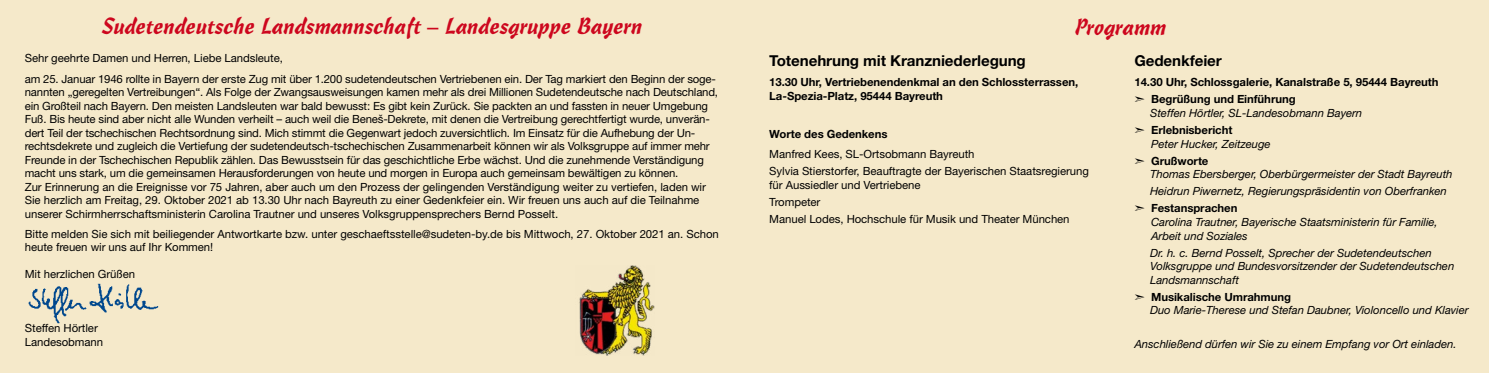
<style>
.page{position:relative;width:1489px;height:373px;background:#fff}
.page>*{position:absolute;margin:0;border:0;box-sizing:border-box;transform-origin:0 0}
.t1{font:22.5px "Cascade Script LT";color:#cd071e}
.t2{font:700 15px "Helvetica Neue LT";color:#000}
.t3{font:11.25px/13.5px "Helvetica Neue LT";letter-spacing:-.01em;color:#000}
.t4{font:italic 11.25px/13.5px "Helvetica Neue LT";color:#000}
.t5{font:700 11.25px/13.5px "Helvetica Neue LT";color:#000}
.s1{font-weight:700;font-style:normal}
</style>
<div class="page">
<div style="left:0;top:0;width:744px;height:372px;background:#f5e9ca"></div>
<div style="left:744px;top:0;width:744px;height:372px;background:#f5e9ca"></div>
<img style="left:579px;top:265px;width:76px;height:90px">
<img style="left:28px;top:283px;width:131px;height:41px">
<h1 class="t1" style="left:102px;top:13px;width:542px">Sudetendeutsche Landsmannschaft – Landesgruppe Bayern</h1>
<p class="t3" style="left:25px;top:47px;width:692px;line-height:21px">Sehr geehrte Damen und Herren, Liebe Landsleute,<br>am 25. Januar 1946 rollte in Bayern der erste Zug mit über 1.200 sudetendeutschen Vertriebenen ein. Der Tag markiert den Beginn der soge-</p>
<p class="t3" style="left:25px;top:85px;width:695px">nannten „geregelten Vertreibungen“. Als Folge der Zwangsausweisungen kamen mehr als drei Millionen Sudetendeutsche nach Deutschland, ein Großteil nach Bayern. Den meisten Landsleuten war bald bewusst: Es gibt kein Zurück. Sie packten an und fassten in neuer Umgebung Fuß. Bis heute sind aber nicht alle Wunden verheilt – auch weil die Beneš-Dekrete, mit denen die Vertreibung gerechtfertigt wurde, unverän&shy;dert Teil der tschechischen Rechtsordnung sind. Mich stimmt die Gegenwart jedoch zuversichtlich. Im Einsatz für die Aufhebung der Un&shy;rechtsdekrete und zugleich die Vertiefung der sudetendeutsch-tschechischen Zusammenarbeit können wir als Volksgruppe auf immer mehr Freunde in der Tschechischen Republik zählen. Das Bewusstsein für das geschichtliche Erbe wächst. Und die zunehmende Verständigung macht uns stark, um die gemeinsamen Herausforderungen von heute und morgen in Europa auch gemeinsam bewältigen zu können.<br>Zur Erinnerung an die Ereignisse vor 75 Jahren, aber auch um den Prozess der gelingenden Verständigung weiter zu vertiefen, laden wir Sie herzlich am Freitag, 29. Oktober 2021 ab 13.30 Uhr nach Bayreuth zu einer Gedenkfeier ein. Wir freuen uns auch auf die Teilnahme unserer Schirmherrschaftsministerin Carolina Trautner und unseres Volksgruppensprechers Bernd Posselt.</p>
<p class="t3" style="left:25px;top:226px;width:695px">Bitte melden Sie sich mit beiliegender Antwortkarte bzw. unter geschaeftsstelle@sudeten-by.de bis Mittwoch, 27. Oktober 2021 an. Schon heute freuen wir uns auf Ihr Kommen!</p>
<p class="t3" style="left:25px;top:267px;width:112px">Mit herzlichen Grüßen</p>
<p class="t3" style="left:25px;top:321px;width:80px">Steffen Hörtler<br>Landesobmann</p>
<h1 class="t1" style="left:1073px;top:14px;width:94px">Programm</h1>
<h2 class="t2" style="left:769px;top:51px;width:258px">Totenehrung mit Kranzniederlegung</h2>
<p class="t5" style="left:769px;top:75px;width:311px">13.30 Uhr, Vertriebenendenkmal an den Schlossterrassen,<br>La-Spezia-Platz, 95444 Bayreuth</p>
<p class="t5" style="left:769px;top:126px;width:120px">Worte des Gedenkens</p>
<p class="t3" style="left:769px;top:145px;width:321px;line-height:17px">Manfred Kees, SL-Ortsobmann Bayreuth<br>Sylvia Stierstorfer, Beauftragte der Bayerischen Staatsregierung</p>
<p class="t3" style="left:769px;top:176px;width:302px;line-height:17px">für Aussiedler und Vertriebene<br>Trompeter<br>Manuel Lodes, Hochschule für Musik und Theater München</p>
<h2 class="t2" style="left:1134px;top:51px;width:89px">Gedenkfeier</h2>
<p class="t5" style="left:1134px;top:73px;width:306px;line-height:17px">14.30 Uhr, Schlossgalerie, Kanalstraße 5, 95444 Bayreuth ➣ Begrüßung und Einführung</p>
<p class="t4" style="left:1134px;top:104px;width:229px;line-height:17px;text-indent:16px">Steffen Hörtler, SL-Landesobmann Bayern ➣ <span class="s1">Erlebnisbericht</span></p>
<p class="t4" style="left:1134px;top:135px;width:138px;line-height:17px;text-indent:17px">Peter Hucker, Zeitzeuge ➣ <span class="s1">Grußworte</span></p>
<p class="t4" style="left:1150px;top:167px;width:304px">Thomas Ebersberger, Oberbürgermeister der Stadt Bayreuth</p>
<p class="t4" style="left:1149px;top:184px;width:298px">Heidrun Piwernetz, Regierungspräsidentin von Oberfranken</p>
<p class="t5" style="left:1134px;top:201px;width:105px">➣ Festansprachen</p>
<p class="t4" style="left:1151px;top:214px;width:288px">Carolina Trautner, Bayerische Staatsministerin für Familie,<br>Arbeit und Soziales</p>
<p class="t4" style="left:1149px;top:245px;width:305px">Dr. h. c. Bernd Posselt, Sprecher der Sudetendeutschen<br>Volksgruppe und Bundesvorsitzender der Sudetendeutschen<br>Landsmannschaft</p>
<p class="t4" style="left:1149px;top:289px;width:320px;text-indent:-16px">➣ <span class="s1">Musikalische Umrahmung<br></span>Duo Marie-Therese und Stefan Daubner, Violoncello und Klavier</p>
<p class="t4" style="left:1134px;top:337px;width:324px">Anschließend dürfen wir Sie zu einem Empfang vor Ort einladen.</p>
</div>
